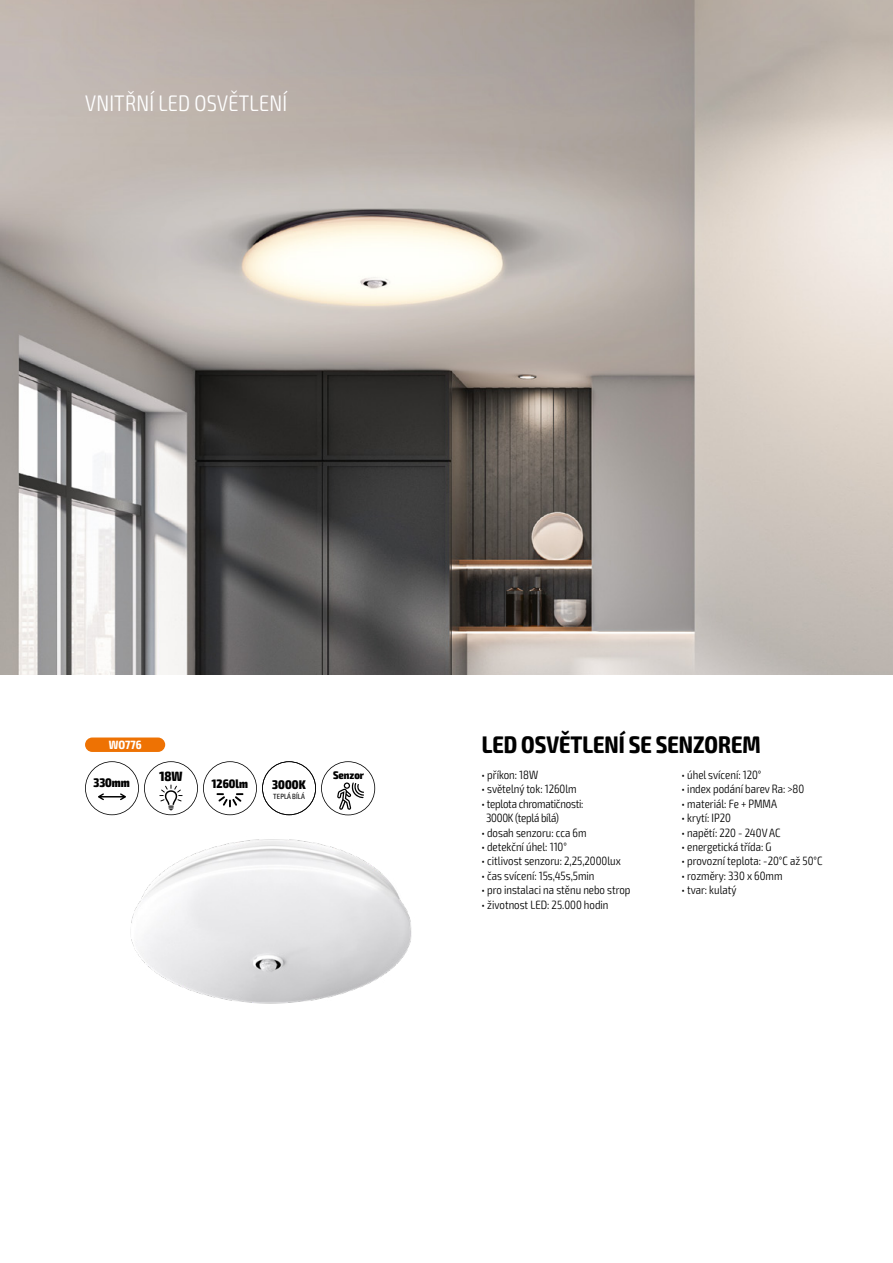
<style>
.page{position:relative;width:893px;height:1263px;background:#fff}
.page>*{position:absolute;margin:0;border:0;box-sizing:border-box;transform-origin:0 0}
.t1{font:700 condensed 24px "Exo 2";color:#000}
.t2{font:300 condensed 22.5px "Exo 2";letter-spacing:.01em;color:#fff}
.t3{font:800 condensed 13.5px "Exo 2";color:#000}
.t4{font:800 condensed 12.6px "Exo 2";letter-spacing:.01em;color:#000}
.t5{font:800 condensed 12.45px "Exo 2";color:#000}
.t6{font:800 condensed 12.3px "Exo 2";color:#000}
.t7{font:300 condensed 12px "Exo 2";color:#000}
.t8{font:300 condensed 12px/14.4px "Exo 2";letter-spacing:-.02em;color:#000}
.t9{font:700 condensed 12px "Exo 2";color:#fff}
.t10{font:800 condensed 10.95px "Exo 2";color:#000}
.t11{font:condensed 7.5px "Exo 2";letter-spacing:.01em;color:#000}
</style>
<div class="page">
<img style="left:130px;top:839px;width:282px;height:165px">
<div style="left:85px;top:737px;width:80px;height:15px;background:#ee7203;border-radius:7px"></div>
<svg style="left:85px;top:761px;width:290px;height:54px"></svg>
<img style="left:1px;top:0;width:892px;height:674px">
<h2 class="t2" style="left:85px;top:91px;width:204px">VNITŘNÍ LED OSVĚTLENÍ</h2>
<p class="t9" style="left:109px;top:737px;width:34px">WO776</p>
<p class="t5" style="left:93px;top:775px;width:38px">330mm</p>
<p class="t3" style="left:159px;top:768px;width:25px">18W</p>
<p class="t6" style="left:212px;top:776px;width:37px">1260lm</p>
<p class="t4" style="left:272px;top:777px;width:35px">3000K</p>
<p class="t11" style="left:273px;top:792px;width:33px">TEPLÁ BÍLÁ</p>
<p class="t10" style="left:333px;top:768px;width:33px">Senzor</p>
<h1 class="t1" style="left:482px;top:731px;width:280px">LED OSVĚTLENÍ SE SENZOREM</h1>
<p class="t7" style="left:482px;top:768px;width:58px">• příkon: 18W</p>
<p class="t7" style="left:482px;top:782px;width:97px">• světelný tok: 1260lm</p>
<p class="t8" style="left:486px;top:796px;width:99px;text-indent:-4px">• teplota chromatičnosti:<br>3000K (teplá bílá)</p>
<p class="t7" style="left:482px;top:825px;width:106px">• dosah senzoru: cca 6m</p>
<p class="t7" style="left:482px;top:840px;width:87px">• detekční úhel: 110°</p>
<p class="t7" style="left:482px;top:854px;width:141px">• citlivost senzoru: 2,25,2000lux</p>
<p class="t7" style="left:482px;top:868px;width:114px">• čas svícení: 15s,45s,5min</p>
<p class="t7" style="left:482px;top:883px;width:150px">• pro instalaci na stěnu nebo strop</p>
<p class="t7" style="left:482px;top:897px;width:128px">• životnost LED: 25.000 hodin</p>
<p class="t7" style="left:682px;top:768px;width:81px">• úhel svícení: 120°</p>
<p class="t7" style="left:682px;top:782px;width:124px">• index podání barev Ra: &gt;80</p>
<p class="t7" style="left:682px;top:796px;width:97px">• materiál: Fe + PMMA</p>
<p class="t7" style="left:682px;top:811px;width:51px">• krytí: IP20</p>
<p class="t7" style="left:682px;top:825px;width:101px">• napětí: 220 - 240V AC</p>
<p class="t7" style="left:682px;top:840px;width:91px">• energetická třída: G</p>
<p class="t7" style="left:682px;top:854px;width:142px">• provozní teplota: -20°C až 50°C</p>
<p class="t7" style="left:682px;top:868px;width:102px">• rozměry: 330 x 60mm</p>
<p class="t7" style="left:682px;top:883px;width:56px">• tvar: kulatý</p>
</div>
